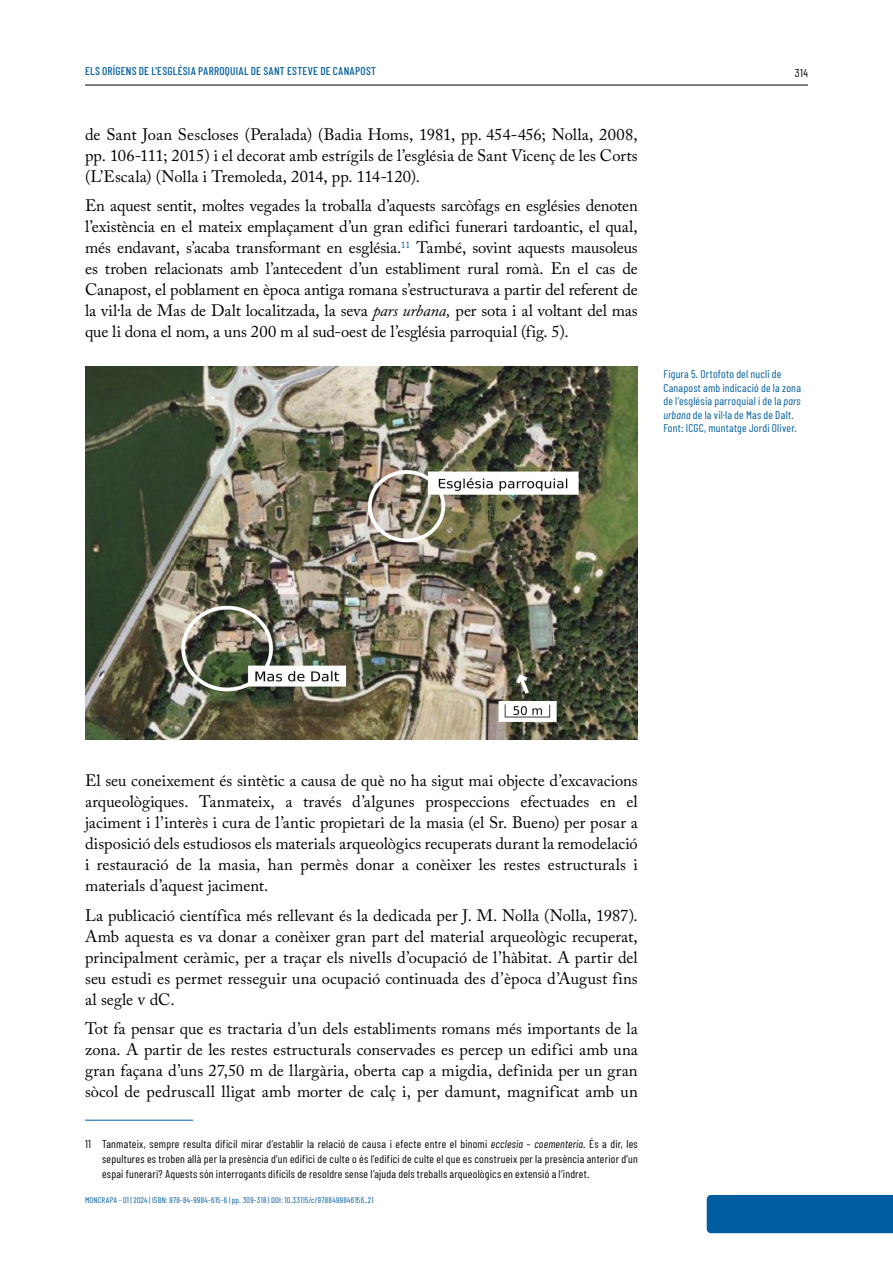
<style>
.page{position:relative;width:893px;height:1263px;background:#fff}
.page>*{position:absolute;margin:0;border:0;box-sizing:border-box;transform-origin:0 0}
.t1{font:16.5px/21px "Adobe Caslon Pro";color:#000;text-align:justify}
.t2{font:11.25px/15px "Barlow Condensed";letter-spacing:.02em;color:#000;text-align:justify}
.t3{font:11.25px/13.5px "Barlow Condensed";letter-spacing:.02em;color:#005d9f}
.t4{font:500 11.25px "Barlow Condensed";letter-spacing:.02em;color:#005d9f}
.t5{font:8.25px "Barlow Condensed";letter-spacing:.04em;color:#005d9f}
.s1{font-style:italic}
</style>
<div class="page">
<hr style="left:85px;top:85px;width:723px;height:1px;background:#000">
<div style="left:707px;top:1195px;width:186px;height:38px;background:#005d9f"></div>
<hr style="left:85px;top:1120px;width:108px;height:1px;background:#005d9f">
<img style="left:85px;top:367px;width:553px;height:373px">
<p class="t4" style="left:85px;top:64px;width:23px">ELS ORÍGENS</p>
<p class="t4" style="left:139px;top:64px;width:25px">DE L'ESGLÉSIA</p>
<p class="t4" style="left:198px;top:64px;width:6px">PARROQUIAL</p>
<p class="t4" style="left:251px;top:64px;width:48px">DE SANT ESTEVE</p>
<p class="t4" style="left:320px;top:64px;width:25px">DE CANAPOST</p>
<p class="t2" style="left:795px;top:65px;width:15px">314</p>
<p class="t1" style="left:85px;top:123px;width:554px">de Sant Joan Sescloses (Peralada) (Badia Homs, 1981, pp. 454‑456; Nolla, 2008, pp. 106‑111; 2015) i el decorat amb estrígils de l’església de Sant Vicenç de les Corts (L’Escala) (Nolla i Tremoleda, 2014, pp. 114‑120).</p>
<p class="t1" style="left:85px;top:195px;width:554px">En aquest sentit, moltes vegades la troballa d’aquests sarcòfags en esglésies denoten l’existència en el mateix emplaçament d’un gran edifici funerari tardoantic, el qual, més endavant, s’acaba transformant en església.<sup>11</sup> També, sovint aquests mausoleus es troben relacionats amb l’antecedent d’un establiment rural romà. En el cas de Canapost, el poblament en època antiga romana s’estructurava a partir del referent de la vil·la de Mas de Dalt localitzada, la seva <span class="s1">pars urbana,</span> per sota i al voltant del mas que li dona el nom, a uns 200 m al sud‑oest de l’església parroquial (fig. 5).</p>
<p class="t3" style="left:663px;top:367px;width:139px">Figura 5. Ortofoto del nucli de Canapost amb indicació de la zona de l’església parroquial i de la <span class="s1">pars urbana</span> de la vil·la de Mas de Dalt.<br>Font: ICGC, muntatge Jordi Oliver.</p>
<p class="t1" style="left:85px;top:770px;width:554px">El seu coneixement és sintètic a causa de què no ha sigut mai objecte d’excavacions arqueològiques. Tanmateix, a través d’algunes prospeccions efectuades en el jaciment i l’interès i cura de l’antic propietari de la masia (el Sr. Bueno) per posar a disposició dels estudiosos els materials arqueològics recuperats durant la remodelació i restauració de la masia, han permès donar a conèixer les restes estructurals i materials d’aquest jaciment.</p>
<p class="t1" style="left:85px;top:904px;width:554px">La publicació científica més rellevant és la dedicada per J. M. Nolla (Nolla, 1987).<br>Amb aquesta es va donar a conèixer gran part del material arqueològic recuperat, principalment ceràmic, per a traçar els nivells d’ocupació de l’hàbitat. A partir del seu estudi es permet resseguir una ocupació continuada des d’època d’August fins al segle v dC.</p>
<p class="t1" style="left:85px;top:1018px;width:554px">Tot fa pensar que es tractaria d’un dels establiments romans més importants de la zona. A partir de les restes estructurals conservades es percep un edifici amb una gran façana d’uns 27,50 m de llargària, oberta cap a migdia, definida per un gran sòcol de pedruscall lligat amb morter de calç i, per damunt, magnificat amb un</p>
<p class="t2" style="left:102px;top:1136px;width:537px;text-indent:-17px">11 Tanmateix, sempre resulta difícil mirar d’establir la relació de causa i efecte entre el binomi <span class="s1">ecclesia</span> – <span class="s1">coementeria</span>. És a dir, les sepultures es troben allà per la presència d’un edifici de culte o és l’edifici de culte el que es construeix per la presència anterior d’un espai funerari? Aquests són interrogants difícils de resoldre sense l’ajuda dels treballs arqueològics en extensió a l’indret.</p>
<p class="t5" style="left:85px;top:1195px;width:290px">MONCRAPA - 01 | 2024 | ISBN: 978-84-9984-615-6 | pp. 309-318 | DOI: 10.33115/c/9788499846156_21</p>
</div>
